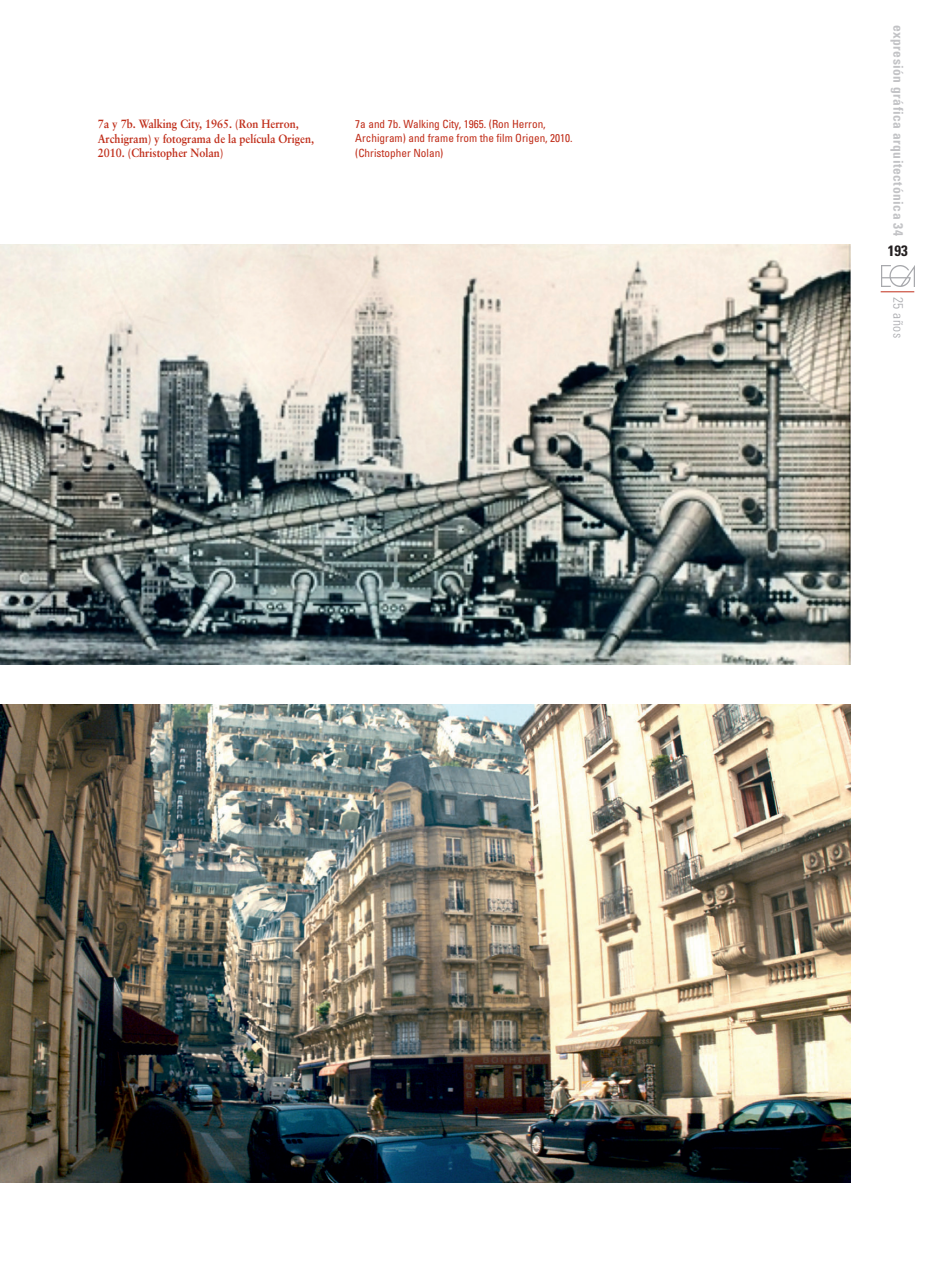
<style>
.page{position:relative;width:936px;height:1276px;background:#fff}
.page>*{position:absolute;margin:0;border:0;box-sizing:border-box;transform-origin:0 0}
.t1{font:700 condensed 15px "Univers";color:#231f20}
.t2{font:700 condensed 13.5px "Univers";letter-spacing:.035em;color:#a8a9ad}
.t3{font:300 condensed 13.5px "Univers";letter-spacing:.035em;color:#a8a9ad}
.t4{font:700 12px/14.2px "Sabon";color:#c02d19;scale:.9 1}
.t5{font:condensed 11.25px/14.2px "Univers";color:#c02d19}
</style>
<div class="page">
<img style="left:0;top:244px;width:850px;height:421px">
<img style="left:0;top:704px;width:850px;height:479px">
<img style="left:881px;top:265px;width:33px;height:21px">
<hr style="left:880px;top:291px;width:34px;height:1px;background:#c02d19">
<p class="t4" style="left:98px;top:117px;width:242px">7a y 7b. Walking City, 1965. (Ron Herron,<br>Archigram) y fotograma de la película Origen,<br>2010. (Christopher Nolan)</p>
<p class="t5" style="left:355px;top:117px;width:219px">7a and 7b. Walking City, 1965. (Ron Herron,<br>Archigram) and frame from the film Origen, 2010. (Christopher Nolan)</p>
<p class="t2" style="left:906px;top:25px;width:213px;rotate:90deg">expresión gráfica arquitectónica 34</p>
<p class="t1" style="left:887px;top:242px;width:21px">193</p>
<p class="t3" style="left:906px;top:297px;width:43px;rotate:90deg">25 años</p>
</div>
